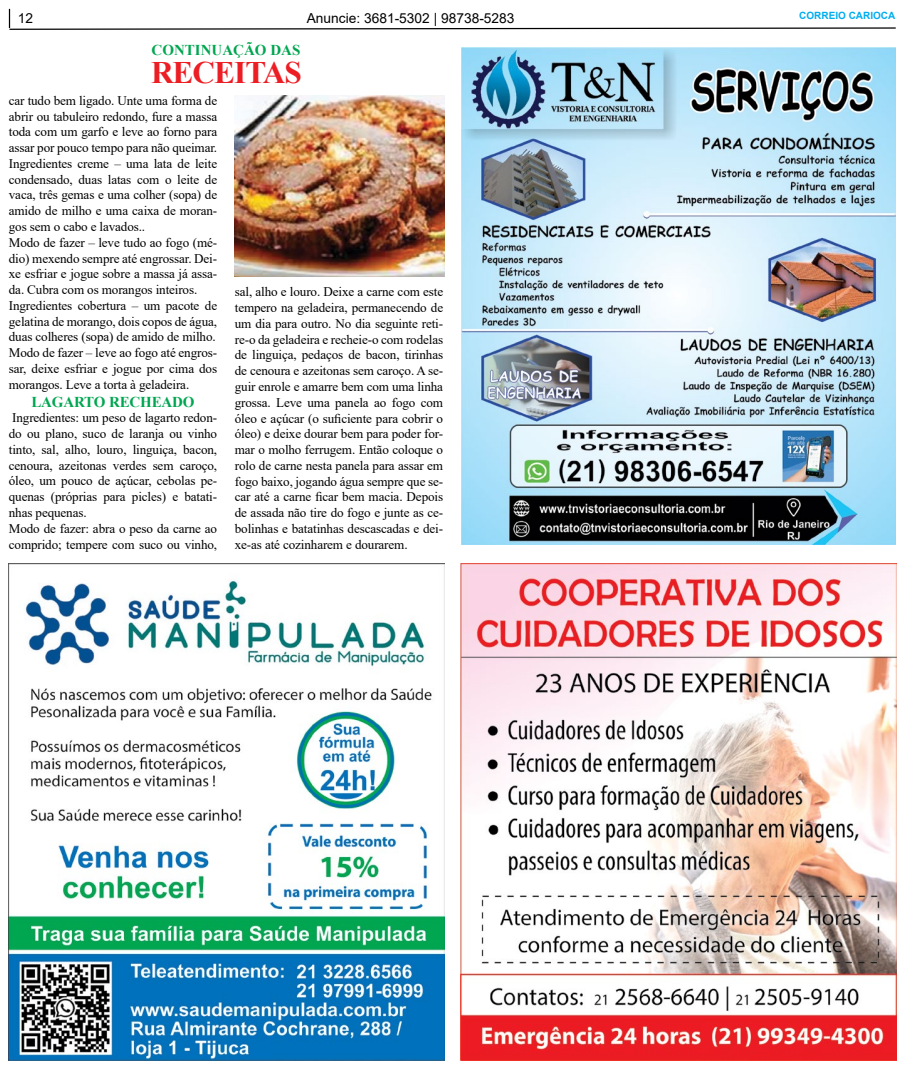
<style>
.page{position:relative;width:904px;height:1071px;background:#fff}
.page>*{position:absolute;margin:0;border:0;box-sizing:border-box;transform-origin:0 0}
.t1{font:700 31.25px "Times New Roman";letter-spacing:-.03em;color:#ed1d24}
.t2{font:700 15px "Times New Roman";letter-spacing:-.01em;color:#00a651}
.t3{font:13.75px "Arial";color:#000}
.t4{font:13.12px/15.8px "Times New Roman";letter-spacing:-.01em;color:#000}
.t5{font:700 10px "Arial";color:#00aeef}
</style>
<div class="page">
<svg style="left:8px;top:9px;width:888px;height:21px"></svg>
<img style="left:461px;top:47px;width:434px;height:497px">
<img style="left:9px;top:563px;width:435px;height:497px">
<img style="left:460px;top:563px;width:436px;height:497px">
<img style="left:235px;top:96px;width:209px;height:180px">
<p class="t3" style="left:18px;top:9px;width:17px">12</p>
<p class="t3" style="left:307px;top:8px;width:209px">Anuncie: 3681-5302 | 98738-5283</p>
<p class="t5" style="left:799px;top:9px;width:98px">CORREIO CARIOCA</p>
<p class="t2" style="left:152px;top:39px;width:150px">CONTINUAÇÃO DAS</p>
<h1 class="t1" style="left:151px;top:50px;width:152px">RECEITAS</h1>
<p class="t4" style="left:9px;top:92px;width:210px">car tudo bem ligado. Unte uma forma de abrir ou tabuleiro redondo, fure a massa toda com um garfo e leve ao forno para assar por pouco tempo para não queimar.<br>Ingredientes creme – uma lata de leite condensado, duas latas com o leite de vaca, três gemas e uma colher (sopa) de amido de milho e uma caixa de moran&shy;gos sem o cabo e lavados..<br>Modo de fazer – leve tudo ao fogo (mé&shy;dio) mexendo sempre até engrossar. Dei&shy;xe esfriar e jogue sobre a massa já assa&shy;da. Cubra com os morangos inteiros.<br>Ingredientes cobertura – um pacote de gelatina de morango, dois copos de água, duas colheres (sopa) de amido de milho.<br>Modo de fazer – leve ao fogo até engros&shy;sar, deixe esfriar e jogue por cima dos morangos. Leve a torta à geladeira.</p>
<p class="t2" style="left:31px;top:390px;width:165px">LAGARTO RECHEADO</p>
<p class="t4" style="left:9px;top:409px;width:210px">Ingredientes: um peso de lagarto redon&shy;do ou plano, suco de laranja ou vinho tinto, sal, alho, louro, linguiça, bacon, cenoura, azeitonas verdes sem caroço, óleo, um pouco de açúcar, cebolas pe&shy;quenas (próprias para picles) e batati&shy;nhas pequenas.<br>Modo de fazer: abra o peso da carne ao comprido; tempere com suco ou vinho,</p>
<p class="t4" style="left:235px;top:283px;width:210px;text-align:justify">sal, alho e louro. Deixe a carne com este tempero na geladeira, permanecendo de um dia para outro. No dia seguinte reti&shy;re-o da geladeira e recheie-o com rodelas de linguiça, pedaços de bacon, tirinhas de cenoura e azeitonas sem caroço. A se&shy;guir enrole e amarre bem com uma linha grossa. Leve uma panela ao fogo com óleo e açúcar (o suficiente para cobrir o óleo) e deixe dourar bem para poder for&shy;mar o molho ferrugem. Então coloque o rolo de carne nesta panela para assar em fogo baixo, jogando água sempre que se&shy;car até a carne ficar bem macia. Depois de assada não tire do fogo e junte as ce&shy;bolinhas e batatinhas descascadas e dei&shy;xe-as até cozinharem e dourarem.</p>
</div>
